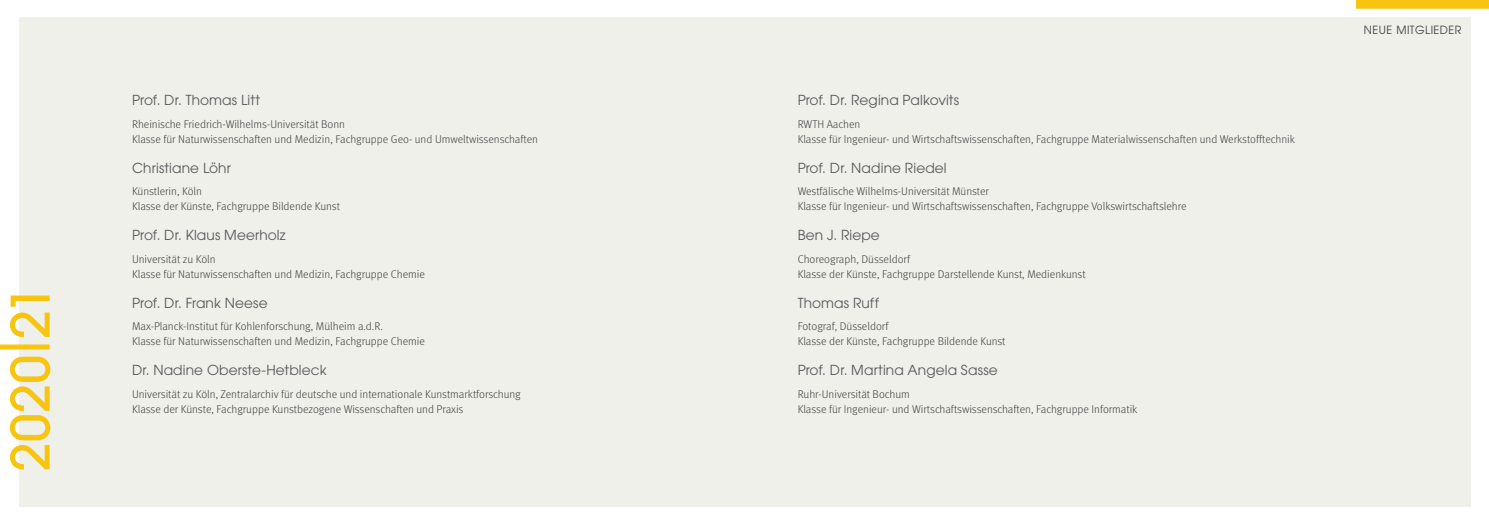
<style>
.page{position:relative;width:1489px;height:525px;background:#fff}
.page>*{position:absolute;margin:0;border:0;box-sizing:border-box;transform-origin:0 0}
.t1{font:500 52.62px "ITC Avant Garde Pro";letter-spacing:-.005em;color:#f7c511}
.t2{font:13.75px "ITC Avant Garde Pro";letter-spacing:.01em;color:#57585a}
.t3{font:300 11.25px/15px "Meta";color:#3e3e3f}
.t4{font:11.25px "ITC Avant Garde Pro";letter-spacing:.04em;color:#3e3e3f}
</style>
<div class="page">
<div style="left:19px;top:18px;width:1451px;height:489px;background:#f0f0ea"></div>
<div style="left:1355px;top:0;width:133px;height:9px;background:#f7c511"></div>
<div style="left:0;top:344px;width:50px;height:5px;background:#f7c511"></div>
<p class="t1" style="left:-3px;top:471px;width:188px;rotate:-90deg">2020 21</p>
<p class="t2" style="left:132px;top:91px;width:130px">Prof. Dr. Thomas Litt</p>
<p class="t3" style="left:132px;top:116px;width:214px">Rheinische Friedrich-Wilhelms-Universität Bonn</p>
<p class="t3" style="left:132px;top:131px;width:407px">Klasse für Naturwissenschaften und Medizin, Fachgruppe Geo- und Umweltwissenschaften</p>
<p class="t2" style="left:132px;top:159px;width:100px">Christiane Löhr</p>
<p class="t3" style="left:132px;top:184px;width:71px">Künstlerin, Köln</p>
<p class="t3" style="left:132px;top:199px;width:209px">Klasse der Künste, Fachgruppe Bildende Kunst</p>
<p class="t2" style="left:132px;top:226px;width:155px">Prof. Dr. Klaus Meerholz</p>
<p class="t3" style="left:132px;top:251px;width:85px">Universität zu Köln</p>
<p class="t3" style="left:132px;top:266px;width:294px">Klasse für Naturwissenschaften und Medizin, Fachgruppe Chemie</p>
<p class="t2" style="left:132px;top:294px;width:137px">Prof. Dr. Frank Neese</p>
<p class="t3" style="left:132px;top:319px;width:252px">Max-Planck-Institut für Kohlenforschung, Mülheim a.d.R.</p>
<p class="t3" style="left:132px;top:334px;width:294px">Klasse für Naturwissenschaften und Medizin, Fachgruppe Chemie</p>
<p class="t2" style="left:132px;top:361px;width:196px">Dr. Nadine Oberste-Hetbleck</p>
<p class="t3" style="left:132px;top:386px;width:390px">Universität zu Köln, Zentralarchiv für deutsche und internationale Kunstmarktforschung<br>Klasse der Künste, Fachgruppe Kunstbezogene Wissenschaften und Praxis</p>
<p class="t2" style="left:797px;top:91px;width:163px">Prof. Dr. Regina Palkovits</p>
<p class="t3" style="left:797px;top:116px;width:64px">RWTH Aachen</p>
<p class="t3" style="left:797px;top:131px;width:499px">Klasse für Ingenieur- und Wirtschaftswissenschaften, Fachgruppe Materialwissenschaften und Werkstofftechnik</p>
<p class="t2" style="left:797px;top:159px;width:150px">Prof. Dr. Nadine Riedel</p>
<p class="t3" style="left:797px;top:184px;width:193px">Westfälische Wilhelms-Universität Münster</p>
<p class="t3" style="left:797px;top:199px;width:390px">Klasse für Ingenieur- und Wirtschaftswissenschaften, Fachgruppe Volkswirtschaftslehre</p>
<p class="t2" style="left:797px;top:226px;width:84px">Ben J. Riepe</p>
<p class="t3" style="left:797px;top:251px;width:114px">Choreograph, Düsseldorf</p>
<p class="t3" style="left:797px;top:266px;width:289px">Klasse der Künste, Fachgruppe Darstellende Kunst, Medienkunst</p>
<p class="t2" style="left:797px;top:294px;width:83px">Thomas Ruff</p>
<p class="t3" style="left:797px;top:319px;width:92px">Fotograf, Düsseldorf</p>
<p class="t3" style="left:797px;top:334px;width:209px">Klasse der Künste, Fachgruppe Bildende Kunst</p>
<p class="t2" style="left:797px;top:361px;width:202px">Prof. Dr. Martina Angela Sasse</p>
<p class="t3" style="left:797px;top:386px;width:114px">Ruhr-Universität Bochum</p>
<p class="t3" style="left:797px;top:401px;width:341px">Klasse für Ingenieur- und Wirtschaftswissenschaften, Fachgruppe Informatik</p>
<p class="t4" style="left:1363px;top:23px;width:99px">NEUE MITGLIEDER</p>
</div>
